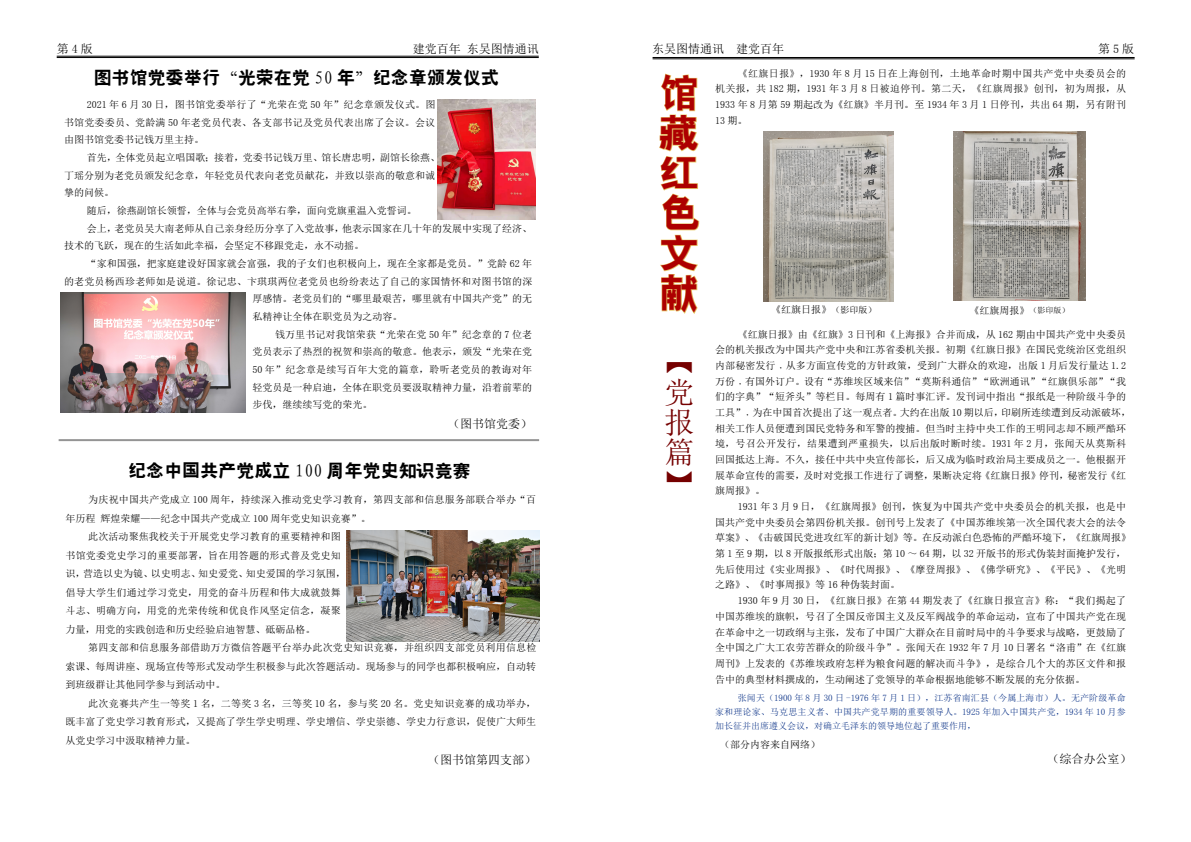
<style>
.page{position:relative;width:1191px;height:842px;background:#fff}
.page>*{position:absolute;margin:0;border:0;box-sizing:border-box;transform-origin:0 0}
.t1{font:40px/40px "RS Cu Hei";color:#ad0000;text-align:justify}
.t2{font:30px/30px "Sim Sun";color:#750000;text-align:justify}
.t3{font:18px "RS Cu Hei";color:#000}
.t4{font:12px "Sim Sun";color:#000}
.t5{font:10px/15.7px "Sim Sun";color:#000;text-align:justify}
.t6{font:10px "Sim Sun";letter-spacing:.02em;color:#000}
.t7{font:10px "Sim Sun";letter-spacing:.025em;color:#000}
.t8{font:10px "Sim Sun";letter-spacing:.03em;color:#000}
.t9{font:9px/14.2px "Sim Sun";color:#0c3388;text-align:justify}
.s1{font-size:9px}
.s2{font-size:8px}
</style>
<div class="page">
<hr style="left:57px;top:56px;width:482px;height:1px;background:#000">
<hr style="left:57px;top:57px;width:482px;height:1px;background:#000">
<hr style="left:652px;top:57px;width:482px;height:1px;background:#000">
<hr style="left:652px;top:59px;width:482px;height:1px;background:#000">
<svg style="left:659px;top:73px;width:41px;height:241px"></svg>
<img style="left:763px;top:131px;width:131px;height:170px">
<img style="left:953px;top:131px;width:132px;height:169px">
<img style="left:346px;top:531px;width:193px;height:110px">
<img style="left:60px;top:292px;width:185px;height:121px">
<img style="left:437px;top:99px;width:98px;height:121px">
<hr style="left:59px;top:439px;width:480px;height:2px;background:#000">
<p class="t4" style="left:57px;top:43px;width:37px">第4版</p>
<p class="t4" style="left:413px;top:43px;width:127px">建党百年 东吴图情通讯</p>
<p class="t4" style="left:652px;top:43px;width:133px">东吴图情通讯 建党百年</p>
<p class="t4" style="left:1098px;top:43px;width:37px">第5版</p>
<h3 class="t3" style="left:94px;top:69px;width:406px">图书馆党委举行“光荣在党 50 年”纪念章颁发仪式</h3>
<p class="t5" style="left:64px;top:95px;width:373px;line-height:17.7px;text-indent:23px">2021 年 6 月 30 日，图书馆党委举行了“光荣在党 50 年”纪念章颁发仪式。图书馆党委委员、党龄满 50 年老党员代表、各支部书记及党员代表出席了会议。会议由图书馆党委书记钱万里主持。</p>
<p class="t5" style="left:87px;top:149px;width:355px">首先，全体党员起立唱国歌；接着，党委书记钱万里、馆长唐忠明，副馆长徐燕、</p>
<p class="t5" style="left:64px;top:167px;width:373px">丁瑶分别为老党员颁发纪念章，年轻党员代表向老党员献花，并致以崇高的敬意和诚</p>
<p class="t5" style="left:64px;top:185px;width:51px">挚的问候。</p>
<p class="t5" style="left:87px;top:202px;width:331px">随后，徐燕副馆长领誓，全体与会党员高举右拳，面向党旗重温入党誓词。</p>
<p class="t5" style="left:87px;top:220px;width:447px">会上，老党员吴大南老师从自己亲身经历分享了入党故事，他表示国家在几十年的发展中实现了经济、</p>
<p class="t5" style="left:64px;top:238px;width:302px">技术的飞跃，现在的生活如此幸福，会坚定不移跟党走，永不动摇。</p>
<p class="t5" style="left:87px;top:256px;width:447px">“家和国强，把家庭建设好国家就会富强，我的子女们也积极向上，现在全家都是党员。”党龄 62 年</p>
<p class="t6" style="left:64px;top:276px;width:470px">的老党员杨西珍老师如是说道。徐记忠、卞琪琪两位老党员也纷纷表达了自己的家国情怀和对图书馆的深</p>
<p class="t5" style="left:252px;top:291px;width:281px">厚感情。老党员们的“哪里最艰苦，哪里就有中国共产党”的无</p>
<p class="t5" style="left:252px;top:309px;width:152px">私精神让全体在职党员为之动容。</p>
<p class="t5" style="left:275px;top:326px;width:259px">钱万里书记对我馆荣获“光荣在党 50 年”纪念章的 7 位老</p>
<p class="t5" style="left:252px;top:344px;width:281px">党员表示了热烈的祝贺和崇高的敬意。他表示，颁发“光荣在党</p>
<p class="t8" style="left:252px;top:364px;width:281px">50 年”纪念章是续写百年大党的篇章，聆听老党员的教诲对年</p>
<p class="t5" style="left:252px;top:379px;width:281px">轻党员是一种启迪，全体在职党员要汲取精神力量，沿着前辈的</p>
<p class="t5" style="left:252px;top:397px;width:122px">步伐，继续续写党的荣光。</p>
<p class="t4" style="left:448px;top:417px;width:85px">（图书馆党委）</p>
<h3 class="t3" style="left:129px;top:462px;width:344px">纪念中国共产党成立 100 周年党史知识竞赛</h3>
<p class="t6" style="left:88px;top:495px;width:449px">为庆祝中国共产党成立 100 周年，持续深入推动党史学习教育，第四支部和信息服务部联合举办“百</p>
<p class="t5" style="left:66px;top:510px;width:307px">年历程 辉煌荣耀——纪念中国共产党成立 100 周年党史知识竞赛”。</p>
<p class="t5" style="left:88px;top:529px;width:254px">此次活动聚焦我校关于开展党史学习教育的重要精神和图</p>
<p class="t6" style="left:66px;top:550px;width:277px">书馆党委党史学习的重要部署，旨在用答题的形式普及党史知</p>
<p class="t5" style="left:66px;top:566px;width:282px">识，营造以史为镜、以史明志、知史爱党、知史爱国的学习氛围，</p>
<p class="t6" style="left:66px;top:587px;width:277px">倡导大学生们通过学习党史，用党的奋斗历程和伟大成就鼓舞</p>
<p class="t6" style="left:66px;top:606px;width:277px">斗志、明确方向，用党的光荣传统和优良作风坚定信念，凝聚</p>
<p class="t5" style="left:66px;top:621px;width:252px">力量，用党的实践创造和历史经验启迪智慧、砥砺品格。</p>
<p class="t6" style="left:88px;top:642px;width:449px">第四支部和信息服务部借助万方微信答题平台举办此次党史知识竞赛，并组织四支部党员利用信息检</p>
<p class="t5" style="left:66px;top:658px;width:472px">索课、每周讲座、现场宣传等形式发动学生积极参与此次答题活动。现场参与的同学也都积极响应，自动转</p>
<p class="t5" style="left:66px;top:677px;width:162px">到班级群让其他同学参与到活动中。</p>
<p class="t7" style="left:88px;top:698px;width:449px">此次竞赛共产生一等奖 1 名，二等奖 3 名，三等奖 10 名，参与奖 20 名。党史知识竞赛的成功举办，</p>
<p class="t5" style="left:66px;top:714px;width:472px">既丰富了党史学习教育形式，又提高了学生学史明理、学史增信、学史崇德、学史力行意识，促使广大师生</p>
<p class="t5" style="left:66px;top:732px;width:132px">从党史学习中汲取精神力量。</p>
<p class="t4" style="left:428px;top:753px;width:110px">（图书馆第四支部）</p>
<h1 class="t1" style="left:659px;top:73px;width:41px">馆藏红色文献</h1>
<h2 class="t2" style="left:664px;top:347px;width:30px">【党报篇】</h2>
<p class="t5" style="left:715px;top:65px;width:412px;text-indent:23px">《红旗日报》，1930 年 8 月 15 日在上海创刊，土地革命时期中国共产党中央委员会的机关报，共 182 期，1931 年 3 月 8 日被迫停刊。第二天，《红旗周报》创刊，初为周报，从1933 年 8 月第 59 期起改为《红旗》半月刊。至 1934 年 3 月 1 日停刊，共出 64 期，另有附刊13 期。</p>
<p class="t5" style="left:771px;top:302px;width:106px">《红旗日报》<span class="s1">（影印版）</span></p>
<p class="t5" style="left:969px;top:302px;width:101px">《红旗周报》<span class="s2">（影印版）</span></p>
<p class="t5" style="left:715px;top:326px;width:417px;text-align:left;text-indent:23px">《红旗日报》由《红旗》3 日刊和《上海报》合并而成，从 162 期由中国共产党中央委员会的机关报改为中国共产党中央和江苏省委机关报。初期《红旗日报》在国民党统治区党组织内部秘密发行﹐从多方面宣传党的方针政策，受到广大群众的欢迎，出版 1 月后发行量达 1.2万份﹐有国外订户。设有“苏维埃区域来信”“莫斯科通信”“欧洲通讯”“红旗俱乐部”“我们的字典”“短斧头”等栏目。每周有 1 篇时事汇评。发刊词中指出“报纸是一种阶级斗争的工具”﹐为在中国首次提出了这一观点者。大约在出版 10 期以后，印刷所连续遭到反动派破坏，相关工作人员便遭到国民党特务和军警的搜捕。但当时主持中央工作的王明同志却不顾严酷环境，号召公开发行，结果遭到严重损失，以后出版时断时续。1931 年 2 月，张闻天从莫斯科回国抵达上海。不久，接任中共中央宣传部长，后又成为临时政治局主要成员之一。他根据开展革命宣传的需要，及时对党报工作进行了调整，果断决定将《红旗日报》停刊，秘密发行《红旗周报》。</p>
<p class="t5" style="left:715px;top:499px;width:417px;text-align:left;text-indent:23px">1931 年 3 月 9 日，《红旗周报》创刊，恢复为中国共产党中央委员会的机关报，也是中国共产党中央委员会第四份机关报。创刊号上发表了《中国苏维埃第一次全国代表大会的法令草案》、《击破国民党进攻红军的新计划》等。在反动派白色恐怖的严酷环境下，《红旗周报》第 1 至 9 期，以 8 开版报纸形式出版；第 10 ～ 64 期，以 32 开版书的形式伪装封面掩护发行，先后使用过《实业周报》、《时代周报》、《摩登周报》、《佛学研究》、《平民》、《光明之路》、《时事周报》等 16 种伪装封面。</p>
<p class="t5" style="left:715px;top:593px;width:412px;text-indent:23px">1930 年 9 月 30 日，《红旗日报》在第 44 期发表了《红旗日报宣言》称：“我们揭起了中国苏维埃的旗帜，号召了全国反帝国主义及反军阀战争的革命运动，宣布了中国共产党在现在革命中之一切政纲与主张，发布了中国广大群众在目前时局中的斗争要求与战略，更鼓励了全中国之广大工农劳苦群众的阶级斗争”。张闻天在 1932 年 7 月 10 日署名“洛甫”在《红旗周刊》上发表的《苏维埃政府怎样为粮食问题的解决而斗争》，是综合几个大的苏区文件和报告中的典型材料撰成的，生动阐述了党领导的革命根据地能够不断发展的充分依据。</p>
<p class="t9" style="left:715px;top:690px;width:412px;text-indent:23px">张闻天（1900 年 8 月 30 日 -1976 年 7 月 1 日），江苏省南汇县（今属上海市）人。无产阶级革命家和理论家、马克思主义者、中国共产党早期的重要领导人。1925 年加入中国共产党，1934 年 10 月参加长征并出席遵义会议，对确立毛泽东的领导地位起了重要作用，</p>
<p class="t5" style="left:720px;top:736px;width:101px">（部分内容来自网络）</p>
<p class="t4" style="left:1047px;top:752px;width:85px">（综合办公室）</p>
</div>
